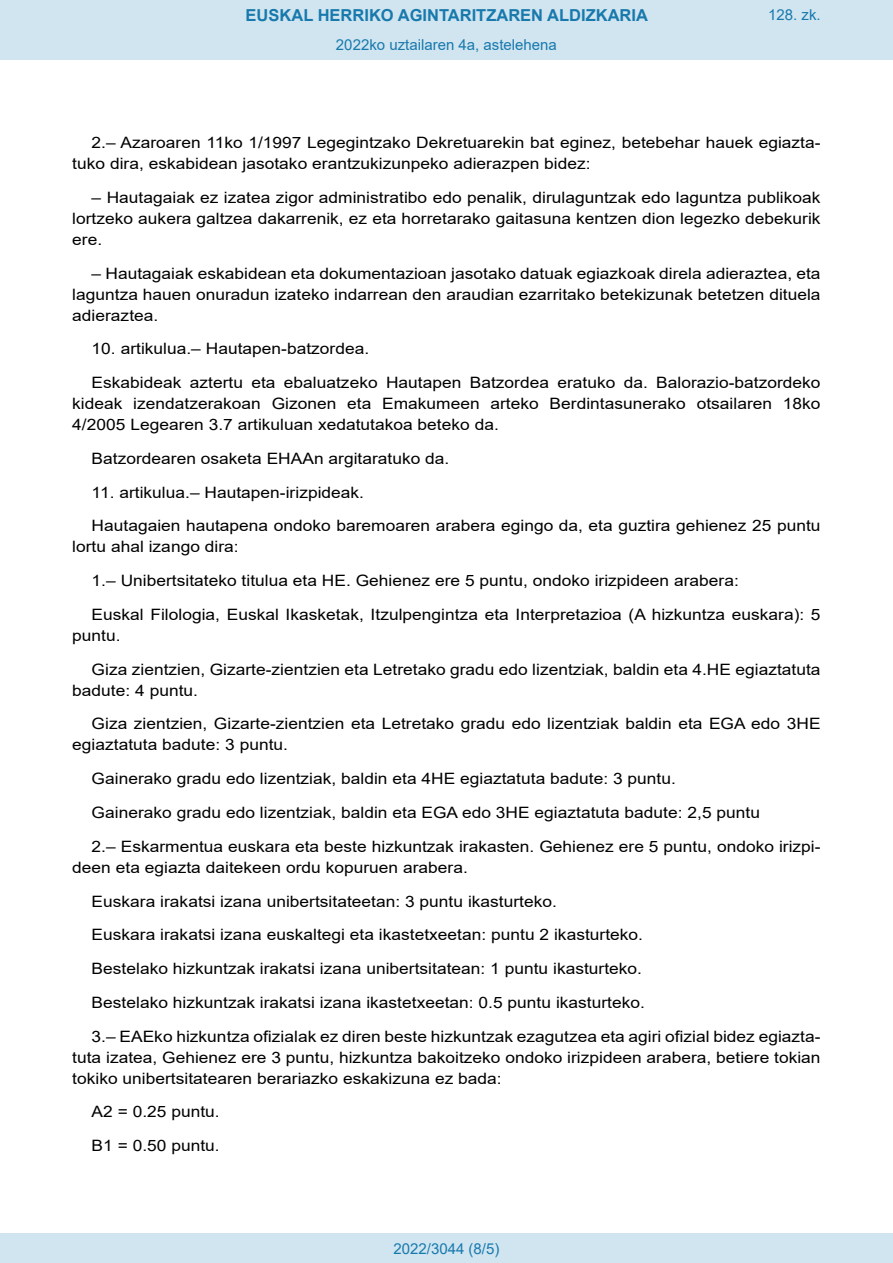
<style>
.page{position:relative;width:893px;height:1263px;background:#fff}
.page>*{position:absolute;margin:0;border:0;box-sizing:border-box;transform-origin:0 0}
.t1{font:700 16.5px "Arial";color:#1879ad}
.BOPVDetalle{font:15.6px/21px "Arial";color:#000;scale:1.11 1}
.Paginacion_Centro{font:15px "Arial";color:#1879ad}
</style>
<div class="page">
<div style="left:0;top:0;width:893px;height:60px;background:#d0e5f0"></div>
<div style="left:0;top:1233px;width:893px;height:30px;background:#d0e5f0"></div>
<p class="t1" style="left:246px;top:3px;width:404px">EUSKAL HERRIKO AGINTARITZAREN ALDIZKARIA</p>
<p class="Paginacion_Centro" style="left:336px;top:35px;width:222px">2022ko uztailaren 4a, astelehena</p>
<p class="Paginacion_Centro" style="left:768px;top:5px;width:54px">128. zk.</p>
<p class="BOPVDetalle" style="left:72px;top:132px;width:676px;text-indent:19px">2.– Azaroaren 11ko 1/1997 Legegintzako Dekretuarekin bat eginez, betebehar hauek egiazta&shy;tuko dira, eskabidean jasotako erantzukizunpeko adierazpen bidez:</p>
<p class="BOPVDetalle" style="left:72px;top:187px;width:676px;text-align:justify;text-indent:19px">– Hautagaiak ez izatea zigor administratibo edo penalik, dirulaguntzak edo laguntza publikoak lortzeko aukera galtzea dakarrenik, ez eta horretarako gaitasuna kentzen dion legezko debekurik ere.</p>
<p class="BOPVDetalle" style="left:72px;top:263px;width:676px;text-align:justify;text-indent:19px">– Hautagaiak eskabidean eta dokumentazioan jasotako datuak egiazkoak direla adieraztea, eta laguntza hauen onuradun izateko indarrean den araudian ezarritako betekizunak betetzen dituela adieraztea.</p>
<p class="BOPVDetalle" style="left:92px;top:338px;width:252px">10. artikulua.– Hautapen-batzordea.</p>
<p class="BOPVDetalle" style="left:72px;top:372px;width:676px;text-align:justify;text-indent:19px">Eskabideak aztertu eta ebaluatzeko Hautapen Batzordea eratuko da. Balorazio-batzordeko kideak izendatzerakoan Gizonen eta Emakumeen arteko Berdintasunerako otsailaren 18ko 4/2005 Legearen 3.7 artikuluan xedatutakoa beteko da.</p>
<p class="BOPVDetalle" style="left:92px;top:448px;width:324px">Batzordearen osaketa EHAAn argitaratuko da.</p>
<p class="BOPVDetalle" style="left:92px;top:482px;width:247px">11. artikulua.– Hautapen-irizpideak.</p>
<p class="BOPVDetalle" style="left:72px;top:515px;width:676px;text-indent:19px">Hautagaien hautapena ondoko baremoaren arabera egingo da, eta guztira gehienez 25 puntu lortu ahal izango dira:</p>
<p class="BOPVDetalle" style="left:92px;top:570px;width:584px">1.– Unibertsitateko titulua eta HE. Gehienez ere 5 puntu, ondoko irizpideen arabera:</p>
<p class="BOPVDetalle" style="left:72px;top:604px;width:676px;text-indent:19px">Euskal Filologia, Euskal Ikasketak, Itzulpengintza eta Interpretazioa (A hizkuntza euskara): 5 puntu.</p>
<p class="BOPVDetalle" style="left:72px;top:659px;width:676px;text-indent:19px">Giza zientzien, Gizarte-zientzien eta Letretako gradu edo lizentziak, baldin eta 4.HE egiaztatuta badute: 4 puntu.</p>
<p class="BOPVDetalle" style="left:72px;top:713px;width:676px;text-indent:19px">Giza zientzien, Gizarte-zientzien eta Letretako gradu edo lizentziak baldin eta EGA edo 3HE egiaztatuta badute: 3 puntu.</p>
<p class="BOPVDetalle" style="left:92px;top:768px;width:528px">Gainerako gradu edo lizentziak, baldin eta 4HE egiaztatuta badute: 3 puntu.</p>
<p class="BOPVDetalle" style="left:92px;top:802px;width:604px">Gainerako gradu edo lizentziak, baldin eta EGA edo 3HE egiaztatuta badute: 2,5 puntu</p>
<p class="BOPVDetalle" style="left:72px;top:836px;width:676px;text-indent:19px">2.– Eskarmentua euskara eta beste hizkuntzak irakasten. Gehienez ere 5 puntu, ondoko irizpi&shy;deen eta egiazta daitekeen ordu kopuruen arabera.</p>
<p class="BOPVDetalle" style="left:92px;top:890px;width:421px">Euskara irakatsi izana unibertsitateetan: 3 puntu ikasturteko.</p>
<p class="BOPVDetalle" style="left:92px;top:924px;width:498px">Euskara irakatsi izana euskaltegi eta ikastetxeetan: puntu 2 ikasturteko.</p>
<p class="BOPVDetalle" style="left:92px;top:958px;width:497px">Bestelako hizkuntzak irakatsi izana unibertsitatean: 1 puntu ikasturteko.</p>
<p class="BOPVDetalle" style="left:92px;top:992px;width:500px">Bestelako hizkuntzak irakatsi izana ikastetxeetan: 0.5 puntu ikasturteko.</p>
<p class="BOPVDetalle" style="left:72px;top:1025px;width:676px;text-align:justify;text-indent:19px">3.– EAEko hizkuntza ofizialak ez diren beste hizkuntzak ezagutzea eta agiri ofizial bidez egiazta&shy;tuta izatea, Gehienez ere 3 puntu, hizkuntza bakoitzeko ondoko irizpideen arabera, betiere tokian tokiko unibertsitatearen berariazko eskakizuna ez bada:</p>
<p class="BOPVDetalle" style="left:92px;top:1101px;width:117px">A2 = 0.25 puntu.</p>
<p class="BOPVDetalle" style="left:92px;top:1135px;width:117px">B1 = 0.50 puntu.</p>
<p class="Paginacion_Centro" style="left:393px;top:1238px;width:107px">2022/3044 (8/5)</p>
</div>
